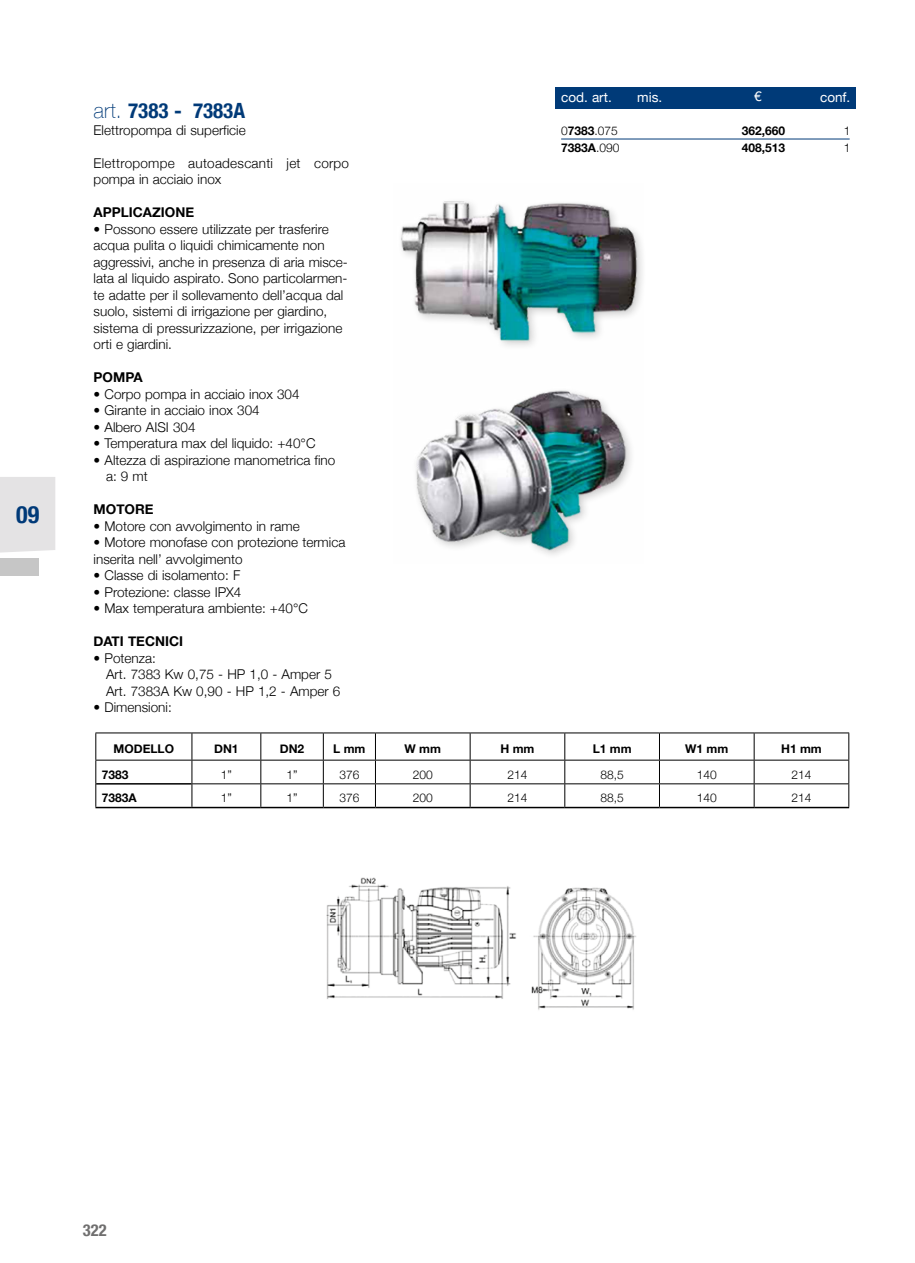
<style>
.page{position:relative;width:915px;height:1263px;background:#fff}
.page>*{position:absolute;margin:0;border:0;box-sizing:border-box;transform-origin:0 0}
.t1{font:700 condensed 24px "Helvetica Neue";color:#003a78}
.codici_articolo{font:700 condensed 21px "Helvetica Neue";color:#003a78}
.t2{font:700 condensed 16.5px "Helvetica Neue";color:#706f6f}
.descriz__italiano{font:300 13.5px/16.5px "Helvetica Neue";color:#000}
.codici_articolo-2{font:300 13.5px/16.5px "Helvetica Neue";letter-spacing:.02em;color:#000}
.descriz__italiano-2{font:700 13.5px "Helvetica Neue";color:#000}
.codici_articolo-3{font:300 13.5px "Helvetica Neue";color:#000}
.t3{font:13.5px "Helvetica Neue";color:#fff}
.t4{font:700 12px "Helvetica Neue";color:#000}
.t5{font:300 12px "Helvetica Neue";color:#000}
.s1{font-weight:700}
.s2{font-weight:300}
.s3{font-weight:100;font-stretch:normal}
</style>
<div class="page">
<div style="left:555px;top:87px;width:300px;height:21px;background:#003a78"></div>
<hr style="left:561px;top:139px;width:288px;height:1px;background:#003a78">
<hr style="left:96px;top:783px;width:95px;height:1px;background:#000">
<hr style="left:95px;top:807px;width:97px;height:1px;background:#000">
<hr style="left:192px;top:807px;width:69px;height:1px;background:#000">
<hr style="left:261px;top:807px;width:62px;height:1px;background:#000">
<hr style="left:323px;top:807px;width:52px;height:1px;background:#000">
<hr style="left:375px;top:807px;width:95px;height:1px;background:#000">
<hr style="left:470px;top:807px;width:94px;height:1px;background:#000">
<hr style="left:564px;top:807px;width:95px;height:1px;background:#000">
<hr style="left:659px;top:807px;width:94px;height:1px;background:#000">
<hr style="left:753px;top:807px;width:95px;height:1px;background:#000">
<hr style="left:191px;top:783px;width:70px;height:1px;background:#000">
<hr style="left:261px;top:783px;width:62px;height:1px;background:#000">
<hr style="left:323px;top:783px;width:52px;height:1px;background:#000">
<hr style="left:375px;top:783px;width:95px;height:1px;background:#000">
<hr style="left:470px;top:783px;width:94px;height:1px;background:#000">
<hr style="left:564px;top:783px;width:95px;height:1px;background:#000">
<hr style="left:659px;top:783px;width:94px;height:1px;background:#000">
<hr style="left:753px;top:783px;width:95px;height:1px;background:#000">
<hr style="left:95px;top:732px;width:97px;height:1px;background:#000">
<svg style="left:95px;top:733px;width:1px;height:74px"></svg>
<hr style="left:192px;top:732px;width:69px;height:1px;background:#000">
<svg style="left:191px;top:733px;width:1px;height:74px"></svg>
<hr style="left:261px;top:732px;width:62px;height:1px;background:#000">
<svg style="left:260px;top:733px;width:1px;height:74px"></svg>
<hr style="left:323px;top:732px;width:52px;height:1px;background:#000">
<svg style="left:323px;top:733px;width:1px;height:74px"></svg>
<hr style="left:375px;top:732px;width:95px;height:1px;background:#000">
<svg style="left:375px;top:733px;width:1px;height:74px"></svg>
<hr style="left:470px;top:732px;width:94px;height:1px;background:#000">
<svg style="left:469px;top:733px;width:1px;height:74px"></svg>
<hr style="left:564px;top:732px;width:95px;height:1px;background:#000">
<svg style="left:564px;top:733px;width:1px;height:74px"></svg>
<hr style="left:659px;top:732px;width:94px;height:1px;background:#000">
<svg style="left:659px;top:733px;width:1px;height:74px"></svg>
<hr style="left:753px;top:732px;width:95px;height:1px;background:#000">
<svg style="left:753px;top:733px;width:1px;height:74px"></svg>
<svg style="left:848px;top:733px;width:1px;height:74px"></svg>
<hr style="left:95px;top:760px;width:97px;height:1px;background:#000">
<hr style="left:192px;top:760px;width:69px;height:1px;background:#000">
<hr style="left:261px;top:760px;width:62px;height:1px;background:#000">
<hr style="left:323px;top:760px;width:52px;height:1px;background:#000">
<hr style="left:375px;top:760px;width:95px;height:1px;background:#000">
<hr style="left:470px;top:760px;width:94px;height:1px;background:#000">
<hr style="left:564px;top:760px;width:95px;height:1px;background:#000">
<hr style="left:659px;top:760px;width:94px;height:1px;background:#000">
<hr style="left:753px;top:760px;width:95px;height:1px;background:#000">
<img style="left:400px;top:201px;width:243px;height:354px">
<img style="left:326px;top:877px;width:310px;height:133px">
<div style="left:0;top:477px;width:55px;height:76px;background:#e4e3e4"></div>
<div style="left:0;top:558px;width:38px;height:17px;background:#c6c6c6"></div>
<h1 class="t1" style="left:16px;top:494px;width:25px">09</h1>
<p class="t3" style="left:561px;top:87px;width:52px">cod. art.</p>
<p class="t3" style="left:637px;top:87px;width:27px">mis.</p>
<p class="t3" style="left:754px;top:86px;width:9px">€</p>
<p class="t3" style="left:819px;top:87px;width:32px">conf.</p>
<p class="t5" style="left:561px;top:121px;width:58px">0<span class="s1">7383</span>.075</p>
<p class="t4" style="left:741px;top:122px;width:45px">362,660</p>
<p class="t5" style="left:843px;top:121px;width:8px">1</p>
<p class="t4" style="left:561px;top:138px;width:60px">7383A<span class="s2">.090</span></p>
<p class="t4" style="left:741px;top:138px;width:45px">408,513</p>
<p class="t5" style="left:843px;top:138px;width:8px">1</p>
<p class="codici_articolo" style="left:94px;top:93px;width:153px"><span class="s3">art.</span> 7383 - 7383A</p>
<p class="codici_articolo-3" style="left:94px;top:119px;width:154px">Elettropompa di superficie</p>
<p class="codici_articolo-2" style="left:94px;top:154px;width:257px">Elettropompe autoadescanti jet corpo pompa in acciaio inox</p>
<p class="descriz__italiano-2" style="left:94px;top:202px;width:102px">APPLICAZIONE</p>
<p class="descriz__italiano" style="left:94px;top:220px;width:256px">• Possono essere utilizzate per trasferire acqua pulita o liquidi chimicamente non aggressivi, anche in presenza di aria misce&shy;lata al liquido aspirato. Sono particolarmen&shy;te adatte per il sollevamento dell’acqua dal suolo, sistemi di irrigazione per giardino, sistema di pressurizzazione, per irrigazione orti e giardini.</p>
<p class="descriz__italiano-2" style="left:94px;top:367px;width:51px">POMPA</p>
<p class="descriz__italiano" style="left:94px;top:385px;width:207px">• Corpo pompa in acciaio inox 304</p>
<p class="descriz__italiano" style="left:94px;top:401px;width:167px">• Girante in acciaio inox 304</p>
<p class="descriz__italiano" style="left:94px;top:418px;width:103px">• Albero AISI 304</p>
<p class="descriz__italiano" style="left:94px;top:434px;width:223px">• Temperatura max del liquido: +40°C</p>
<p class="descriz__italiano" style="left:94px;top:451px;width:243px">• Altezza di aspirazione manometrica fino</p>
<p class="descriz__italiano" style="left:106px;top:467px;width:43px">a: 9 mt</p>
<p class="descriz__italiano-2" style="left:94px;top:499px;width:61px">MOTORE</p>
<p class="descriz__italiano" style="left:94px;top:517px;width:208px">• Motore con avvolgimento in rame</p>
<p class="descriz__italiano" style="left:94px;top:533px;width:253px">• Motore monofase con protezione termica</p>
<p class="descriz__italiano" style="left:94px;top:550px;width:150px">inserita nell’ avvolgimento</p>
<p class="descriz__italiano" style="left:94px;top:566px;width:148px">• Classe di isolamento: F</p>
<p class="descriz__italiano" style="left:94px;top:583px;width:149px">• Protezione: classe IPX4</p>
<p class="descriz__italiano" style="left:94px;top:599px;width:216px">• Max temperatura ambiente: +40°C</p>
<p class="descriz__italiano-2" style="left:94px;top:631px;width:91px">DATI TECNICI</p>
<p class="descriz__italiano" style="left:94px;top:649px;width:64px">• Potenza:</p>
<p class="descriz__italiano" style="left:106px;top:665px;width:227px">Art. 7383 Kw 0,75 - HP 1,0 - Amper 5</p>
<p class="descriz__italiano" style="left:106px;top:682px;width:236px">Art. 7383A Kw 0,90 - HP 1,2 - Amper 6</p>
<p class="descriz__italiano" style="left:94px;top:698px;width:80px">• Dimensioni:</p>
<p class="t4" style="left:114px;top:739px;width:62px">MODELLO</p>
<p class="t4" style="left:214px;top:739px;width:26px">DN1</p>
<p class="t4" style="left:280px;top:739px;width:26px">DN2</p>
<p class="t4" style="left:333px;top:739px;width:34px">L mm</p>
<p class="t4" style="left:404px;top:739px;width:38px">W mm</p>
<p class="t4" style="left:500px;top:739px;width:35px">H mm</p>
<p class="t4" style="left:592px;top:739px;width:40px">L1 mm</p>
<p class="t4" style="left:685px;top:739px;width:45px">W1 mm</p>
<p class="t4" style="left:780px;top:739px;width:42px">H1 mm</p>
<p class="t4" style="left:102px;top:765px;width:28px">7383</p>
<p class="t5" style="left:221px;top:764px;width:13px">1”</p>
<p class="t5" style="left:286px;top:764px;width:13px">1”</p>
<p class="t5" style="left:339px;top:764px;width:22px">376</p>
<p class="t5" style="left:412px;top:764px;width:22px">200</p>
<p class="t5" style="left:507px;top:764px;width:22px">214</p>
<p class="t5" style="left:600px;top:764px;width:25px">88,5</p>
<p class="t5" style="left:696px;top:764px;width:22px">140</p>
<p class="t5" style="left:791px;top:764px;width:22px">214</p>
<p class="t4" style="left:102px;top:789px;width:36px">7383A</p>
<p class="t5" style="left:221px;top:788px;width:13px">1”</p>
<p class="t5" style="left:286px;top:788px;width:13px">1”</p>
<p class="t5" style="left:339px;top:788px;width:22px">376</p>
<p class="t5" style="left:412px;top:788px;width:22px">200</p>
<p class="t5" style="left:507px;top:788px;width:22px">214</p>
<p class="t5" style="left:600px;top:788px;width:25px">88,5</p>
<p class="t5" style="left:696px;top:788px;width:22px">140</p>
<p class="t5" style="left:791px;top:788px;width:22px">214</p>
<p class="t2" style="left:83px;top:1217px;width:25px">322</p>
</div>
